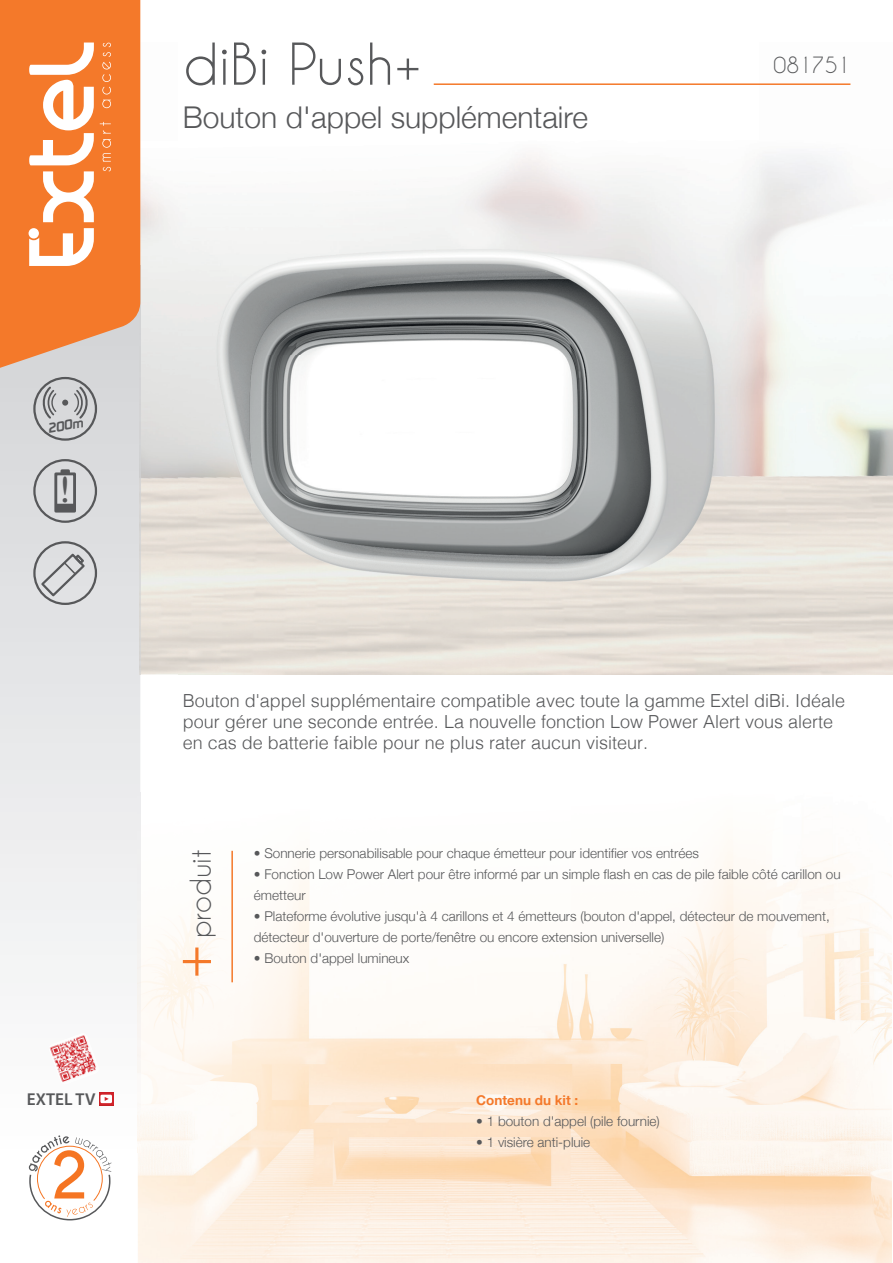
<style>
.page{position:relative;width:893px;height:1263px;background:#fff}
.page>*{position:absolute;margin:0;border:0;box-sizing:border-box;transform-origin:0 0}
.t1{font:54px "Caviar Dreams";color:#57585a}
.t2{font:36.3px "Gill Sans";color:#57585a}
.t3{font:300 30px "Helvetica Neue";color:#57585a}
.t4{font:27px "Caviar Dreams";color:#57585a}
.t5{font:21px "Caviar Dreams";color:#57585a}
.t6{font:300 18px/21px "Helvetica";color:#57585a}
.t7{font:600 17.25px "Myriad Pro";color:#57585a}
.t8{font:300 13.5px/21px "Helvetica Neue";color:#57585a}
.t9{font:700 13.5px "Helvetica Neue";color:#f4792a}
.t10{font:italic 13.5px "Prototype";color:#57585a}
</style>
<div class="page">
<img style="left:178px;top:83px;width:580px;height:592px">
<img style="left:140px;top:792px;width:644px;height:314px">
<img style="left:784px;top:853px;width:107px;height:410px">
<img style="left:138px;top:1106px;width:646px;height:157px">
<svg style="left:0;top:368px;width:140px;height:784px"></svg>
<img style="left:140px;top:266px;width:1px;height:408px">
<img style="left:138px;top:792px;width:2px;height:360px">
<svg style="left:0;top:0;width:140px;height:368px;background:#f18139"></svg>
<svg style="left:183px;top:947px;width:28px;height:29px"></svg>
<hr style="left:231px;top:851px;width:2px;height:131px;background:#f4792a">
<svg style="left:43px;top:171px;width:51px;height:51px"></svg>
<svg style="left:29px;top:43px;width:65px;height:122px"></svg>
<svg style="left:100px;top:122px;width:11px;height:49px"></svg>
<svg style="left:102px;top:100px;width:9px;height:8px"></svg>
<svg style="left:102px;top:43px;width:9px;height:51px"></svg>
<svg style="left:29px;top:228px;width:65px;height:38px"></svg>
<div style="left:29px;top:228px;width:10px;height:10px;background:#fff;border-radius:50%"></div>
<svg style="left:48px;top:1032px;width:52px;height:54px"></svg>
<img style="left:48px;top:1033px;width:52px;height:52px">
<img style="left:99px;top:1092px;width:14px;height:13px">
<div style="left:100px;top:1095px;width:12px;height:8px;background:#fff;border-radius:2px"></div>
<svg style="left:105px;top:1097px;width:4px;height:4px"></svg>
<hr style="left:434px;top:83px;width:416px;height:2px;background:#f4792a">
<svg style="left:28px;top:1135px;width:83px;height:86px"></svg>
<div style="left:33px;top:377px;width:64px;height:64px;border:2px solid #57585a;border-radius:50%"></div>
<svg style="left:42px;top:385px;width:47px;height:36px;background:#bcbdbf"></svg>
<div style="left:61px;top:469px;width:9px;height:6px;border:3px solid #57585a"></div>
<div style="left:54px;top:472px;width:22px;height:41px;border:3px solid #57585a"></div>
<div style="left:33px;top:459px;width:64px;height:64px;border:2px solid #57585a;border-radius:50%"></div>
<div style="left:57px;top:504px;width:18px;height:7px;background:#57585a"></div>
<div style="left:33px;top:541px;width:64px;height:64px;border:2px solid #57585a;border-radius:50%"></div>
<svg style="left:39px;top:552px;width:48px;height:46px;background:#c9cacc"></svg>
<h1 class="t1" style="left:183px;top:32px;width:240px">diBi Push+</h1>
<h3 class="t3" style="left:183px;top:93px;width:407px">Bouton d'appel supplémentaire</h3>
<h3 class="t5" style="left:773px;top:53px;width:78px">081751</h3>
<p class="t10" style="left:47px;top:420px;width:37px;rotate:-10deg">200m</p>
<h2 class="t2" style="left:60px;top:468px;width:11px">!</h2>
<p class="t7" style="left:27px;top:1088px;width:70px">EXTEL TV</p>
<h3 class="t6" style="left:183px;top:688px;width:664px">Bouton d'appel supplémentaire compatible avec toute la gamme Extel diBi. Idéale pour gérer une seconde entrée. La nouvelle fonction Low Power Alert vous alerte en cas de batterie faible pour ne plus rater aucun visiteur.</h3>
<h3 class="t4" style="left:185px;top:938px;width:90px;rotate:-90deg">produit</h3>
<p class="t8" style="left:254px;top:842px;width:447px">• Sonnerie personabilisable pour chaque émetteur pour identifier vos entrées</p>
<p class="t8" style="left:254px;top:863px;width:588px">• Fonction Low Power Alert pour être informé par un simple flash en cas de pile faible côté carillon ou émetteur</p>
<p class="t8" style="left:254px;top:905px;width:577px">• Plateforme évolutive jusqu'à 4 carillons et 4 émetteurs (bouton d'appel, détecteur de mouvement, détecteur d'ouverture de porte/fenêtre ou encore extension universelle)</p>
<p class="t8" style="left:254px;top:947px;width:157px">• Bouton d'appel lumineux</p>
<p class="t9" style="left:476px;top:1089px;width:104px">Contenu du kit :</p>
<p class="t8" style="left:476px;top:1109px;width:185px">• 1 bouton d'appel (pile fournie)</p>
<p class="t8" style="left:476px;top:1130px;width:116px">• 1 visière anti-pluie</p>
</div>
